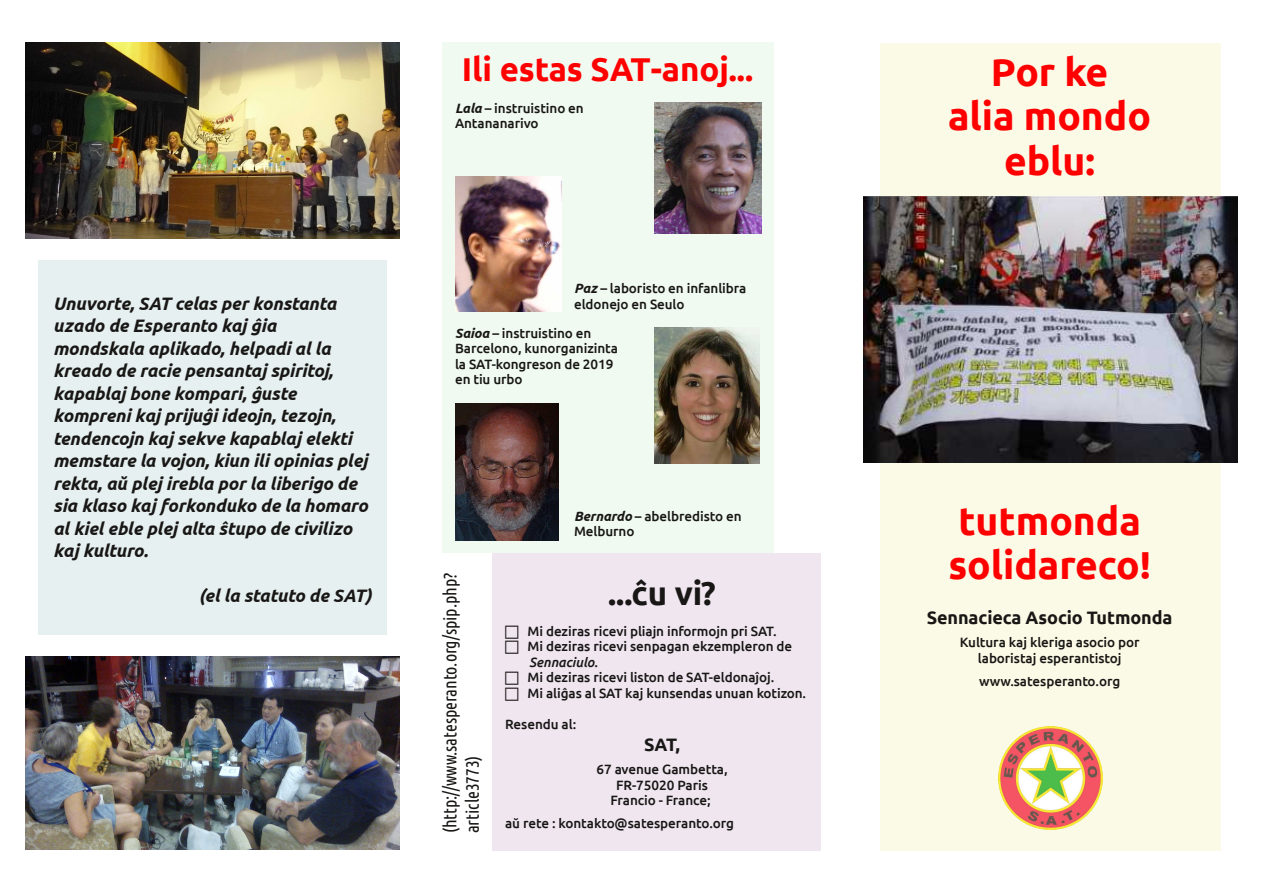
<style>
.page{position:relative;width:1263px;height:893px;background:#fff}
.page>*{position:absolute;margin:0;border:0;box-sizing:border-box;transform-origin:0 0}
.t1{font:700 39px/44.8px "Ubuntu";color:#f00}
.t2{font:700 33px "Ubuntu";letter-spacing:-.005em;color:#f00}
.t3{font:700 33px "Ubuntu";color:#181715}
.t4{font:italic 700 18px/22.5px "Ubuntu";letter-spacing:-.005em;color:#181715}
.t5{font:18px/22.5px "Ubuntu Condensed";letter-spacing:-.005em;color:#181715}
.t6{font:700 18px "Ubuntu";letter-spacing:-.005em;color:#181715}
.t7{font:500 13.5px/15.5px "Ubuntu";letter-spacing:-.005em;color:#181715}
.t8{font:italic 500 13.5px "Ubuntu";letter-spacing:-.005em;color:#181715}
.s1{font-weight:700;font-style:italic}
.s2{font-style:normal}
</style>
<div class="page">
<div style="left:492px;top:553px;width:329px;height:297px;background:#f0e6f0"></div>
<div style="left:38px;top:260px;width:349px;height:375px;background:#e7f0f0"></div>
<div style="left:442px;top:43px;width:332px;height:510px;background:#f0faf0"></div>
<div style="left:880px;top:43px;width:340px;height:807px;background:#fafae6"></div>
<img style="left:26px;top:43px;width:373px;height:196px">
<img style="left:26px;top:657px;width:374px;height:193px">
<img style="left:863px;top:196px;width:374px;height:267px">
<img style="left:655px;top:102px;width:106px;height:132px">
<img style="left:455px;top:176px;width:106px;height:135px">
<img style="left:998px;top:726px;width:104px;height:103px">
<img style="left:655px;top:327px;width:105px;height:136px">
<img style="left:455px;top:404px;width:104px;height:136px">
<p class="t4" style="left:53px;top:292px;width:316px">Unuvorte, SAT celas per konstanta uzado de Esperanto kaj ĝia mondskala aplikado, helpadi al la kreado de racie pensantaj spiritoj, kapablaj bone kompari, ĝuste kompreni kaj prijuĝi ideojn, tezojn, tendencojn kaj sekve kapablaj elekti memstare la vojon, kiun ili opinias plej rekta, aŭ plej irebla por la liberigo de sia klaso kaj forkonduko de la homaro al kiel eble plej alta ŝtupo de civilizo kaj kulturo.</p>
<h3 class="t4" style="left:199px;top:584px;width:174px">(el la statuto de SAT)</h3>
<h2 class="t2" style="left:462px;top:50px;width:293px">Ili estas SAT-anoj...</h2>
<p class="t7" style="left:455px;top:100px;width:130px"><span class="s1">Lala</span> – instruistino en<br>Antananarivo</p>
<p class="t7" style="left:574px;top:281px;width:174px"><span class="s1">Paz</span> – laboristo en infanlibra eldonejo en Seulo</p>
<p class="t7" style="left:455px;top:325px;width:164px"><span class="s1">Saioa</span> – instruistino en<br>Barcelono, kunorganizinta la SAT-kongreson de 2019 en tiu urbo</p>
<p class="t7" style="left:574px;top:508px;width:169px"><span class="s1">Bernardo</span> – abelbredisto en<br>Melburno</p>
<h3 class="t5" style="left:438px;top:833px;width:262px;rotate:-90deg">(http://www.satesperanto.org/spip.php? article3773)</h3>
<h2 class="t3" style="left:608px;top:574px;width:109px">...ĉu vi?</h2>
<p class="t7" style="left:505px;top:623px;width:273px">☐ Mi deziras ricevi pliajn informojn pri SAT.</p>
<p class="t7" style="left:505px;top:639px;width:289px">☐ Mi deziras ricevi senpagan ekzempleron de</p>
<p class="t8" style="left:529px;top:654px;width:70px">Sennaciulo<span class="s2">.</span></p>
<p class="t7" style="left:505px;top:670px;width:271px">☐ Mi deziras ricevi liston de SAT-eldonaĵoj.</p>
<p class="t7" style="left:505px;top:685px;width:303px">☐ Mi aliĝas al SAT kaj kunsendas unuan kotizon.</p>
<p class="t7" style="left:505px;top:716px;width:73px">Resendu al:</p>
<h3 class="t6" style="left:644px;top:735px;width:37px">SAT,</h3>
<p class="t7" style="left:596px;top:762px;width:133px;text-align:center">67 avenue Gambetta,<br>FR-75020 Paris<br>Francio - France;</p>
<p class="t7" style="left:505px;top:816px;width:231px">aŭ rete : kontakto@satesperanto.org</p>
<h1 class="t1" style="left:948px;top:49px;width:205px;text-align:center">Por ke<br>alia mondo eblu:</h1>
<h1 class="t1" style="left:948px;top:498px;width:204px">tutmonda solidareco!</h1>
<h3 class="t6" style="left:927px;top:608px;width:247px">Sennacieca Asocio Tutmonda</h3>
<p class="t7" style="left:960px;top:635px;width:181px;text-align:center">Kultura kaj kleriga asocio por laboristaj esperantistoj</p>
<p class="t7" style="left:979px;top:673px;width:143px">www.satesperanto.org</p>
</div>
